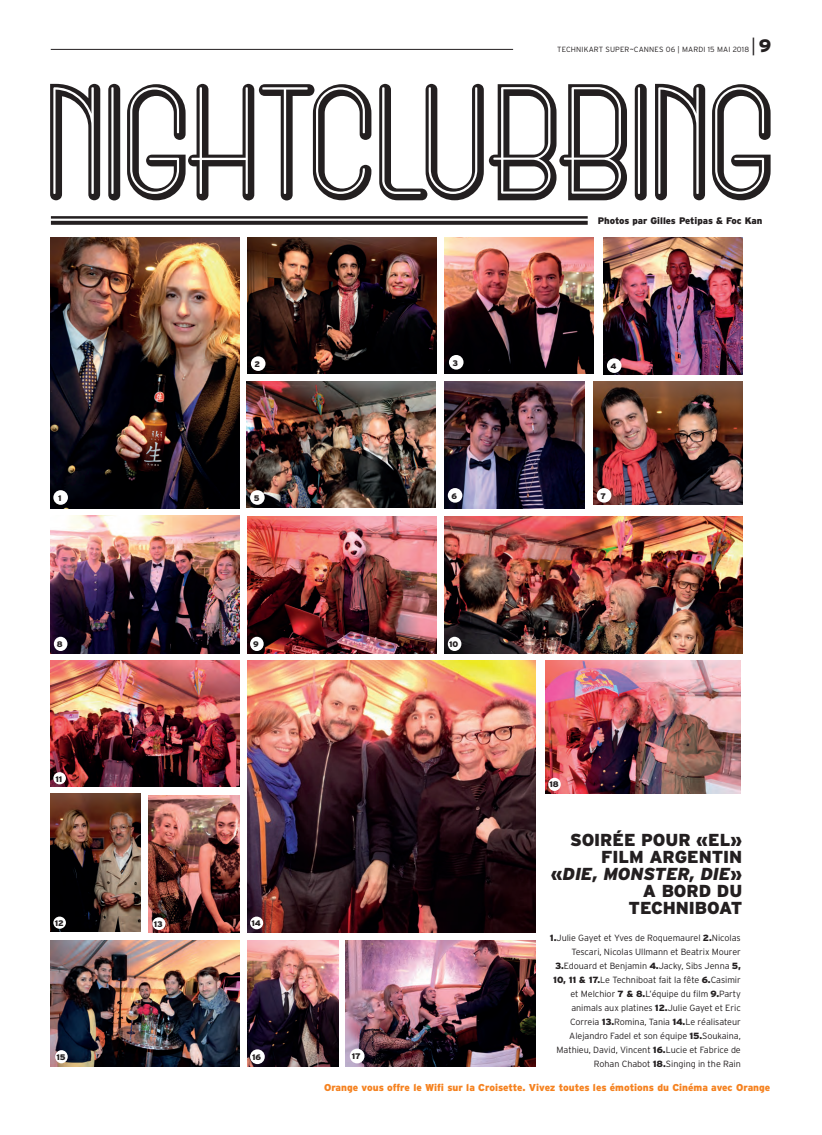
<style>
.page{position:relative;width:822px;height:1135px;background:#fff}
.page>*{position:absolute;margin:0;border:0;box-sizing:border-box;transform-origin:0 0}
.t1{font:300 18px "Interstate";color:#231f20}
.t2{font:900 17.3px/17px "Interstate";letter-spacing:-.005em;color:#231f20;text-align:right}
.t3{font:900 10px "Interstate";color:#f58220}
.t4{font:900 9.5px "Interstate";color:#231f20}
.t5{font:300 9px/14px "Interstate";letter-spacing:-.005em;color:#231f20;text-align:right}
.t6{font:900 8.1px "Interstate";letter-spacing:-.005em;color:#231f20}
.t7{font:300 7.5px "Interstate";letter-spacing:.02em;color:#231f20}
.s1{font-weight:900}
.s2{font-style:italic}
</style>
<div class="page">
<hr style="left:51px;top:49px;width:462px;height:1px;background:#231f20">
<img style="left:445px;top:516px;width:297px;height:137px">
<img style="left:594px;top:381px;width:148px;height:123px">
<img style="left:50px;top:793px;width:91px;height:138px">
<img style="left:603px;top:237px;width:139px;height:138px">
<hr style="left:51px;top:216px;width:536px;height:3px;background:#231f20">
<svg style="left:51px;top:221px;width:536px;height:4px;background:#2d292a"></svg>
<svg style="left:50px;top:84px;width:720px;height:116px"></svg>
<img style="left:444px;top:237px;width:149px;height:137px">
<img style="left:51px;top:660px;width:189px;height:126px">
<img style="left:247px;top:382px;width:188px;height:125px">
<img style="left:247px;top:237px;width:189px;height:137px">
<img style="left:247px;top:516px;width:189px;height:137px">
<img style="left:51px;top:237px;width:188px;height:271px">
<img style="left:51px;top:940px;width:188px;height:126px">
<img style="left:247px;top:660px;width:289px;height:272px">
<img style="left:445px;top:382px;width:139px;height:126px">
<img style="left:545px;top:660px;width:195px;height:133px">
<img style="left:247px;top:940px;width:91px;height:126px">
<div style="left:55px;top:1050px;width:13px;height:13px;background:#fff;border-radius:50%"></div>
<img style="left:346px;top:940px;width:190px;height:126px">
<div style="left:448px;top:488px;width:14px;height:14px;background:#fff;border-radius:50%"></div>
<div style="left:250px;top:490px;width:14px;height:14px;background:#fff;border-radius:50%"></div>
<div style="left:607px;top:358px;width:14px;height:15px;background:#fff;border-radius:50%"></div>
<div style="left:449px;top:355px;width:14px;height:14px;background:#fff;border-radius:50%"></div>
<div style="left:251px;top:356px;width:14px;height:15px;background:#fff;border-radius:50%"></div>
<div style="left:53px;top:490px;width:15px;height:14px;background:#fff;border-radius:50%"></div>
<img style="left:51px;top:515px;width:189px;height:138px">
<div style="left:596px;top:488px;width:15px;height:14px;background:#fff;border-radius:50%"></div>
<div style="left:54px;top:636px;width:13px;height:15px;background:#fff;border-radius:50%"></div>
<div style="left:448px;top:636px;width:13px;height:15px;background:#fff;border-radius:50%"></div>
<div style="left:53px;top:772px;width:13px;height:12px;background:#fff;border-radius:50%"></div>
<div style="left:548px;top:777px;width:12px;height:13px;background:#fff;border-radius:50%"></div>
<div style="left:250px;top:1049px;width:15px;height:14px;background:#fff;border-radius:50%"></div>
<div style="left:350px;top:1048px;width:14px;height:15px;background:#fff;border-radius:50%"></div>
<img style="left:149px;top:795px;width:91px;height:137px">
<div style="left:250px;top:636px;width:14px;height:15px;background:#fff;border-radius:50%"></div>
<div style="left:152px;top:917px;width:13px;height:12px;background:#fff;border-radius:50%"></div>
<div style="left:250px;top:916px;width:13px;height:13px;background:#fff;border-radius:50%"></div>
<div style="left:53px;top:916px;width:13px;height:12px;background:#fff;border-radius:50%"></div>
<p class="t7" style="left:557px;top:45px;width:193px">TECHNIKART SUPER~CANNES 06 | MARDI 15 MAI 2018</p>
<h1 class="t1" style="left:750px;top:35px;width:22px">|<span class="s1">9</span></h1>
<p class="t6" style="left:254px;top:359px;width:7px">2</p>
<p class="t6" style="left:452px;top:358px;width:7px">3</p>
<p class="t4" style="left:597px;top:215px;width:166px">Photos par Gilles Petipas &amp; Foc Kan</p>
<p class="t6" style="left:610px;top:361px;width:8px">4</p>
<p class="t6" style="left:254px;top:493px;width:7px">5</p>
<p class="t6" style="left:451px;top:491px;width:7px">6</p>
<p class="t6" style="left:58px;top:493px;width:5px">1</p>
<p class="t6" style="left:600px;top:491px;width:7px">7</p>
<p class="t6" style="left:57px;top:639px;width:7px">8</p>
<p class="t6" style="left:449px;top:639px;width:11px">10</p>
<p class="t6" style="left:253px;top:639px;width:7px">9</p>
<p class="t6" style="left:55px;top:774px;width:8px">11</p>
<p class="t6" style="left:55px;top:918px;width:11px">12</p>
<p class="t6" style="left:154px;top:919px;width:10px">13</p>
<p class="t6" style="left:251px;top:918px;width:11px">14</p>
<p class="t6" style="left:549px;top:779px;width:11px">18</p>
<h2 class="t2" style="left:550px;top:830px;width:193px">SOIRÉE POUR «EL»<br>FILM ARGENTIN «<span class="s2">DIE, MONSTER, DIE</span>»<br>A BORD DU<br>TECHNIBOAT</h2>
<p class="t6" style="left:57px;top:1052px;width:11px">15</p>
<p class="t5" style="left:550px;top:930px;width:192px"><span class="s1">1.</span>Julie Gayet et Yves de Roquemaurel <span class="s1">2.</span>Nicolas Tescari, Nicolas Ullmann et Beatrix Mourer <span class="s1">3.</span>Edouard et Benjamin <span class="s1">4.</span>Jacky, Sibs Jenna <span class="s1">5, 10, 11 &amp; 17.</span>Le Techniboat fait la fête <span class="s1">6.</span>Casimir et Melchior <span class="s1">7 &amp; 8.</span>L’équipe du film <span class="s1">9.</span>Party animals aux platines <span class="s1">12.</span>Julie Gayet et Eric Correia <span class="s1">13.</span>Romina, Tania <span class="s1">14.</span>Le réalisateur Alejandro Fadel et son équipe <span class="s1">15.</span>Soukaina, Mathieu, David, Vincent <span class="s1">16.</span>Lucie et Fabrice de Rohan Chabot <span class="s1">18.</span>Singing in the Rain</p>
<p class="t3" style="left:324px;top:1081px;width:448px">Orange vous offre le Wifi sur la Croisette. Vivez toutes les émotions du Cinéma avec Orange</p>
<p class="t6" style="left:252px;top:1052px;width:11px">16</p>
<p class="t6" style="left:352px;top:1051px;width:10px">17</p>
</div>
